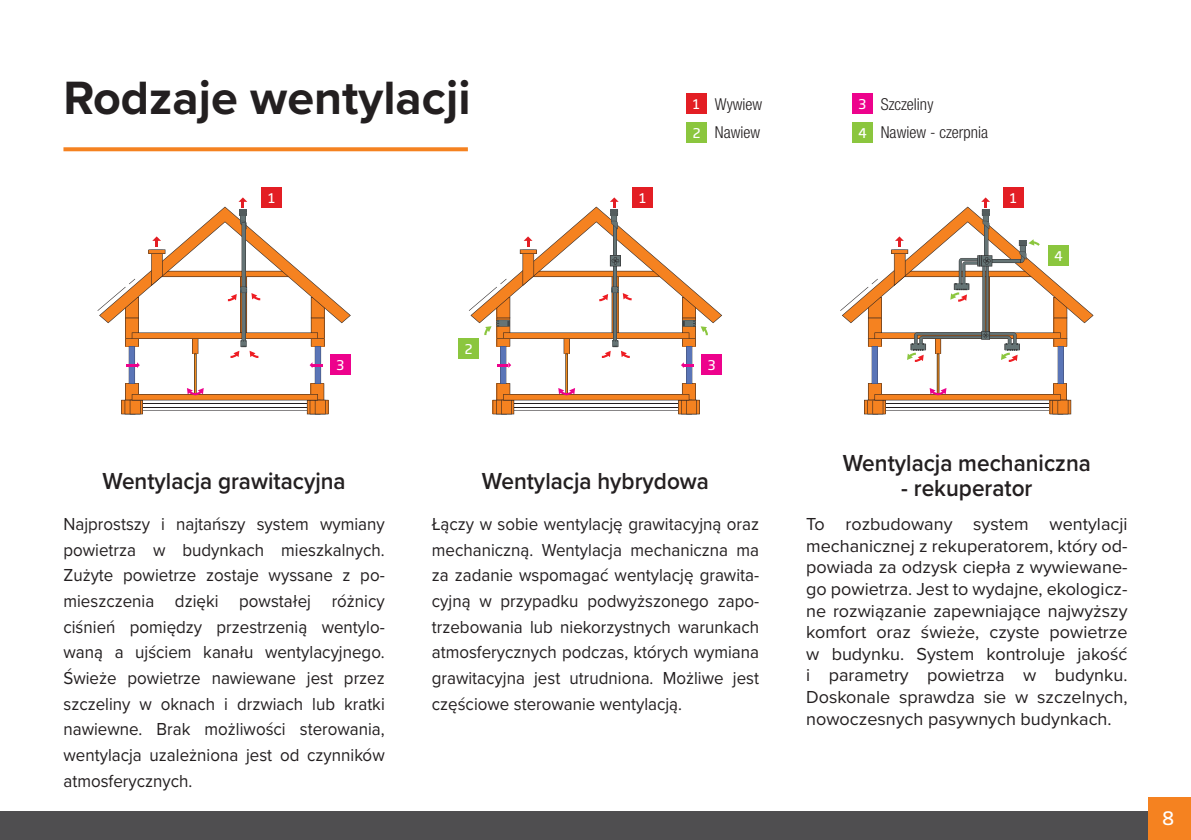
<style>
.page{position:relative;width:1191px;height:840px;background:#fff}
.page>*{position:absolute;margin:0;border:0;box-sizing:border-box;transform-origin:0 0}
.t1{font:700 48.4px "Proxima Nova";color:#231f20}
.t2{font:600 24px "Proxima Nova";color:#231f20;scale:.94 1}
.t3{font:19.4px "Mentone";color:#fff}
.t4{font:18px/25.6px "Proxima Nova";color:#231f20;text-align:justify;scale:.94 1}
.t5{font:18px/21.6px "Proxima Nova";color:#231f20;text-align:justify}
.t6{font:300 condensed 16.4px/28.8px "Helvetica Neue LT Pro";color:#231f20}
.t7{font:14px "Mentone";color:#fff}
.s1{font-family:"Mentone";font-weight:400;font-stretch:normal;font-size:14px;color:#fff}
</style>
<div class="page">
<div style="left:0;top:811px;width:1191px;height:28px;background:#4f4e50"></div>
<div style="left:1148px;top:797px;width:43px;height:42px;background:#f58220"></div>
<svg style="left:63px;top:147px;width:405px;height:4px;background:#f58a2f"></svg>
<svg style="left:840px;top:197px;width:253px;height:217px"></svg>
<svg style="left:469px;top:197px;width:253px;height:217px"></svg>
<svg style="left:97px;top:197px;width:254px;height:217px"></svg>
<div style="left:686px;top:93px;width:21px;height:21px;background:#e31e24"></div>
<div style="left:686px;top:122px;width:21px;height:20px;background:#8bc63e"></div>
<div style="left:852px;top:93px;width:21px;height:21px;background:#ed028c"></div>
<div style="left:852px;top:122px;width:21px;height:20px;background:#8bc63e"></div>
<div style="left:632px;top:187px;width:21px;height:20px;background:#e31e24"></div>
<div style="left:261px;top:187px;width:21px;height:20px;background:#e31e24"></div>
<div style="left:1003px;top:187px;width:20px;height:20px;background:#e31e24"></div>
<div style="left:458px;top:338px;width:21px;height:20px;background:#8bc63e"></div>
<div style="left:701px;top:354px;width:21px;height:21px;background:#ed028c"></div>
<div style="left:330px;top:354px;width:21px;height:21px;background:#ed028c"></div>
<div style="left:1048px;top:245px;width:21px;height:20px;background:#8bc63e"></div>
<h1 class="t1" style="left:63px;top:62px;width:408px">Rodzaje wentylacji</h1>
<p class="t6" style="left:692px;top:89px;width:71px"><span class="s1">1</span> Wywiew<br><span class="s1">2</span> Nawiew</p>
<p class="t6" style="left:858px;top:89px;width:131px"><span class="s1">3</span> Szczeliny<br><span class="s1">4</span> Nawiew - czerpnia</p>
<p class="t7" style="left:269px;top:189px;width:8px">1</p>
<p class="t7" style="left:639px;top:189px;width:8px">1</p>
<p class="t7" style="left:1010px;top:189px;width:8px">1</p>
<p class="t7" style="left:465px;top:340px;width:9px">2</p>
<p class="t7" style="left:336px;top:356px;width:9px">3</p>
<p class="t7" style="left:708px;top:356px;width:9px">3</p>
<p class="t7" style="left:1054px;top:247px;width:10px">4</p>
<h2 class="t2" style="left:103px;top:463px;width:260px">Wentylacja grawitacyjna</h2>
<h2 class="t2" style="left:482px;top:463px;width:243px">Wentylacja hybrydowa</h2>
<h2 class="t2" style="left:843px;top:444px;width:265px">Wentylacja mechaniczna</h2>
<h2 class="t2" style="left:901px;top:470px;width:141px">- rekuperator</h2>
<p class="t4" style="left:63px;top:510px;width:343px">Najprostszy i najtańszy system wymiany powietrza w budynkach mieszkalnych.<br>Zużyte powietrze zostaje wyssane z po&shy;mieszczenia dzięki powstałej różnicy ciśnień pomiędzy przestrzenią wentylo&shy;waną a ujściem kanału wentylacyjnego.<br>Świeże powietrze nawiewane jest przez szczeliny w oknach i drzwiach lub kratki nawiewne. Brak możliwości sterowania, wentylacja uzależniona jest od czynników atmosferycznych.</p>
<p class="t5" style="left:806px;top:512px;width:323px">To rozbudowany system wentylacji mechanicznej z rekuperatorem, który od&shy;powiada za odzysk ciepła z wywiewane&shy;go powietrza. Jest to wydajne, ekologicz&shy;ne rozwiązanie zapewniające najwyższy komfort oraz świeże, czyste powietrze w budynku. System kontroluje jakość i parametry powietrza w budynku.<br>Doskonale sprawdza sie w szczelnych, nowoczesnych pasywnych budynkach.</p>
<p class="t4" style="left:432px;top:510px;width:350px">Łączy w sobie wentylację grawitacyjną oraz mechaniczną. Wentylacja mechaniczna ma za zadanie wspomagać wentylację grawita&shy;cyjną w przypadku podwyższonego zapo&shy;trzebowania lub niekorzystnych warunkach atmosferycznych podczas, których wymiana grawitacyjna jest utrudniona. Możliwe jest częściowe sterowanie wentylacją.</p>
<p class="t3" style="left:1162px;top:805px;width:14px">8</p>
</div>
